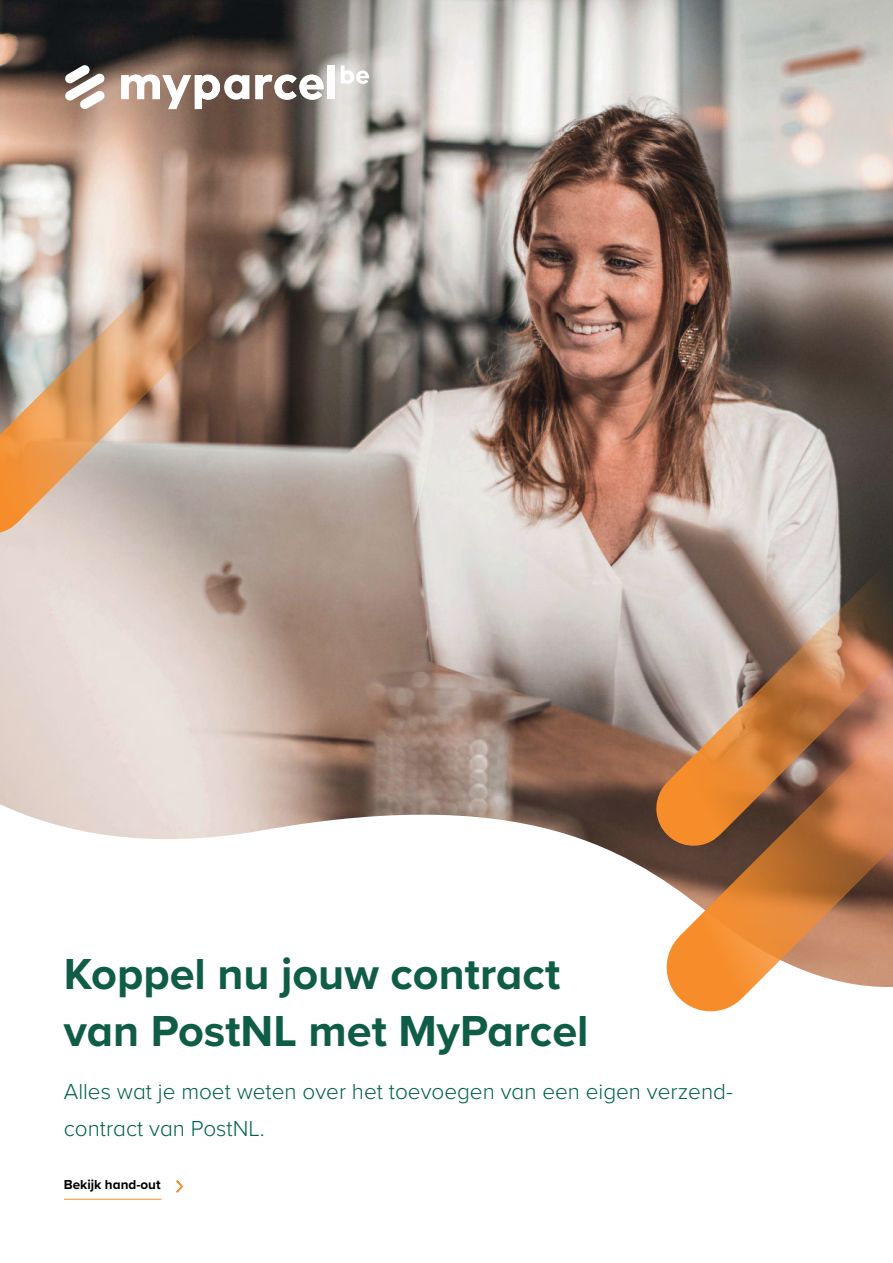
<style>
.page{position:relative;width:893px;height:1263px;background:#fff}
.page>*{position:absolute;margin:0;border:0;box-sizing:border-box;transform-origin:0 0}
.t1{font:700 45px/57px "Proxima Nova";color:#0f5c47}
.t2{font:300 22.5px/37.5px "Proxima Nova";color:#00614c}
.t3{font:700 13.5px "Proxima Nova";color:#000}
</style>
<div class="page">
<img style="left:0;top:0;width:893px;height:874px">
<img style="left:0;top:140px;width:350px;height:395px">
<svg style="left:64px;top:64px;width:41px;height:45px"></svg>
<div style="left:327px;top:65px;width:8px;height:34px;background:#fff"></div>
<svg style="left:255px;top:75px;width:68px;height:25px"></svg>
<svg style="left:341px;top:65px;width:28px;height:19px"></svg>
<svg style="left:121px;top:75px;width:128px;height:34px"></svg>
<svg style="left:177px;top:1180px;width:6px;height:13px"></svg>
<hr style="left:64px;top:1199px;width:97px;height:1px;background:#f78d2a">
<svg style="left:653px;top:847px;width:240px;height:165px"></svg>
<img style="left:643px;top:452px;width:250px;height:395px">
<h1 class="t1" style="left:64px;top:945px;width:526px">Koppel nu jouw contract van PostNL met MyParcel</h1>
<p class="t2" style="left:64px;top:1071px;width:670px">Alles wat je moet weten over het toevoegen van een eigen verzend&shy;contract van PostNL.</p>
<p class="t3" style="left:64px;top:1174px;width:98px">Bekijk hand-out</p>
</div>
